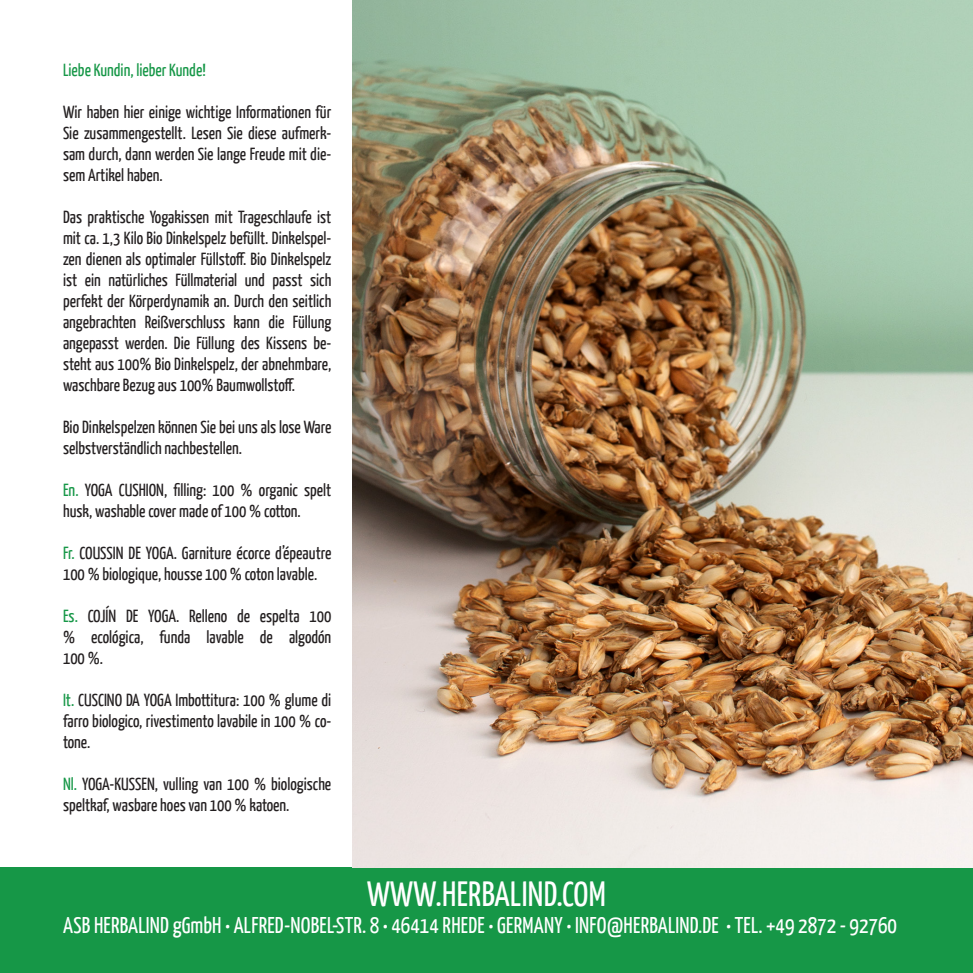
<style>
.page{position:relative;width:973px;height:973px;background:#fff}
.page>*{position:absolute;margin:0;border:0;box-sizing:border-box;transform-origin:0 0}
.t1{font:35px "Yanone Kaffeesatz";letter-spacing:.01em;color:#fff}
.t2{font:22.75px "Yanone Kaffeesatz";letter-spacing:.01em;color:#fff}
.t3{font:17.5px/21px "Yanone Kaffeesatz";color:#231f20;text-align:justify}
.t4{font:17.5px "Yanone Kaffeesatz";color:#169747}
.s1{color:#169747}
</style>
<div class="page">
<div style="left:0;top:867px;width:972px;height:105px;background:#169747"></div>
<img style="left:352px;top:0;width:620px;height:867px">
<p class="t4" style="left:63px;top:59px;width:144px">Liebe Kundin, lieber Kunde!</p>
<p class="t3" style="left:63px;top:101px;width:270px">Wir haben hier einige wichtige Informationen für Sie zusammengestellt. Lesen Sie diese aufmerk&shy;sam durch, dann werden Sie lange Freude mit die&shy;sem Artikel haben.</p>
<p class="t3" style="left:63px;top:206px;width:270px">Das praktische Yogakissen mit Trageschlaufe ist mit ca. 1,3 Kilo Bio Dinkelspelz befüllt. Dinkelspel&shy;zen dienen als optimaler Füllstoff. Bio Dinkelspelz ist ein natürliches Füllmaterial und passt sich perfekt der Körperdynamik an. Durch den seitlich angebrachten Reißverschluss kann die Füllung angepasst werden. Die Füllung des Kissens be&shy;steht aus 100% Bio Dinkelspelz, der abnehmbare, waschbare Bezug aus 100% Baumwollstoff.</p>
<p class="t3" style="left:63px;top:416px;width:270px">Bio Dinkelspelzen können Sie bei uns als lose Ware selbstverständlich nachbestellen.</p>
<p class="t3" style="left:63px;top:479px;width:270px"><span class="s1">En.</span> YOGA CUSHION, filling: 100 % organic spelt husk, washable cover made of 100 % cotton.</p>
<p class="t3" style="left:63px;top:542px;width:270px"><span class="s1">Fr.</span> COUSSIN DE YOGA. Garniture écorce d’épeautre<br>100 % biologique, housse 100 % coton lavable.</p>
<p class="t3" style="left:63px;top:605px;width:270px"><span class="s1">Es.</span> COJÍN DE YOGA. Relleno de espelta 100 % ecológica, funda lavable de algodón 100 %.</p>
<p class="t3" style="left:63px;top:689px;width:270px"><span class="s1">It.</span> CUSCINO DA YOGA Imbottitura: 100 % glume di farro biologico, rivestimento lavabile in 100 % co&shy;tone.</p>
<p class="t3" style="left:63px;top:773px;width:270px"><span class="s1">Nl.</span> YOGA-KUSSEN, vulling van 100 % biologische speltkaf, wasbare hoes van 100 % katoen.</p>
<h1 class="t1" style="left:367px;top:872px;width:240px">WWW.HERBALIND.COM</h1>
<h2 class="t2" style="left:63px;top:910px;width:835px">ASB HERBALIND gGmbH • ALFRED-NOBEL-STR. 8 • 46414 RHEDE • GERMANY • INFO@HERBALIND.DE • TEL. +49 2872 - 92760</h2>
</div>
